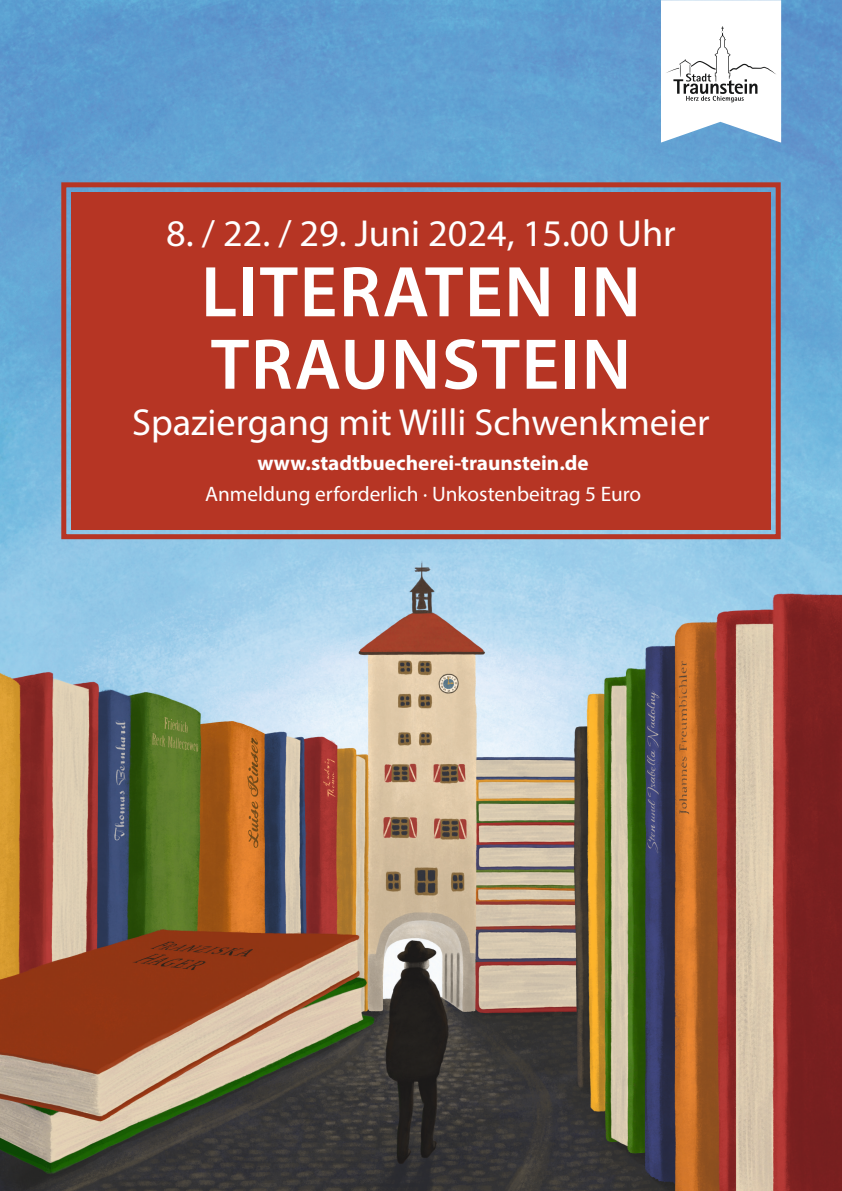
<style>
.page{position:relative;width:842px;height:1191px;background:#fff}
.page>*{position:absolute;margin:0;border:0;box-sizing:border-box;transform-origin:0 0}
.t1{font:600 72.4px "Myriad Pro";letter-spacing:.02em;color:#fff}
.t2{font:37.7px "Myriad Pro";color:#fff}
.t3{font:21px "Myriad Pro";color:#fff}
.t4{font:700 21px "Myriad Pro";color:#fff}
</style>
<div class="page">
<img style="left:0;top:0;width:841px;height:1191px">
<svg style="left:661px;top:0;width:120px;height:142px"></svg>
<div style="left:61px;top:182px;width:720px;height:357px;border:5px solid #b63524"></div>
<div style="left:71px;top:192px;width:700px;height:337px;background:#b63524"></div>
<p class="t2" style="left:166px;top:210px;width:511px">8. / 22. / 29. Juni 2024, 15.00 Uhr</p>
<p class="t1" style="left:201px;top:246px;width:441px">LITERATEN IN</p>
<p class="t1" style="left:211px;top:318px;width:422px">TRAUNSTEIN</p>
<p class="t2" style="left:132px;top:399px;width:579px">Spaziergang mit Willi Schwenkmeier</p>
<p class="t4" style="left:257px;top:449px;width:333px">www.stadtbuecherei-traunstein.de</p>
<p class="t3" style="left:205px;top:481px;width:438px">Anmeldung erforderlich · Unkostenbeitrag 5 Euro</p>
</div>
